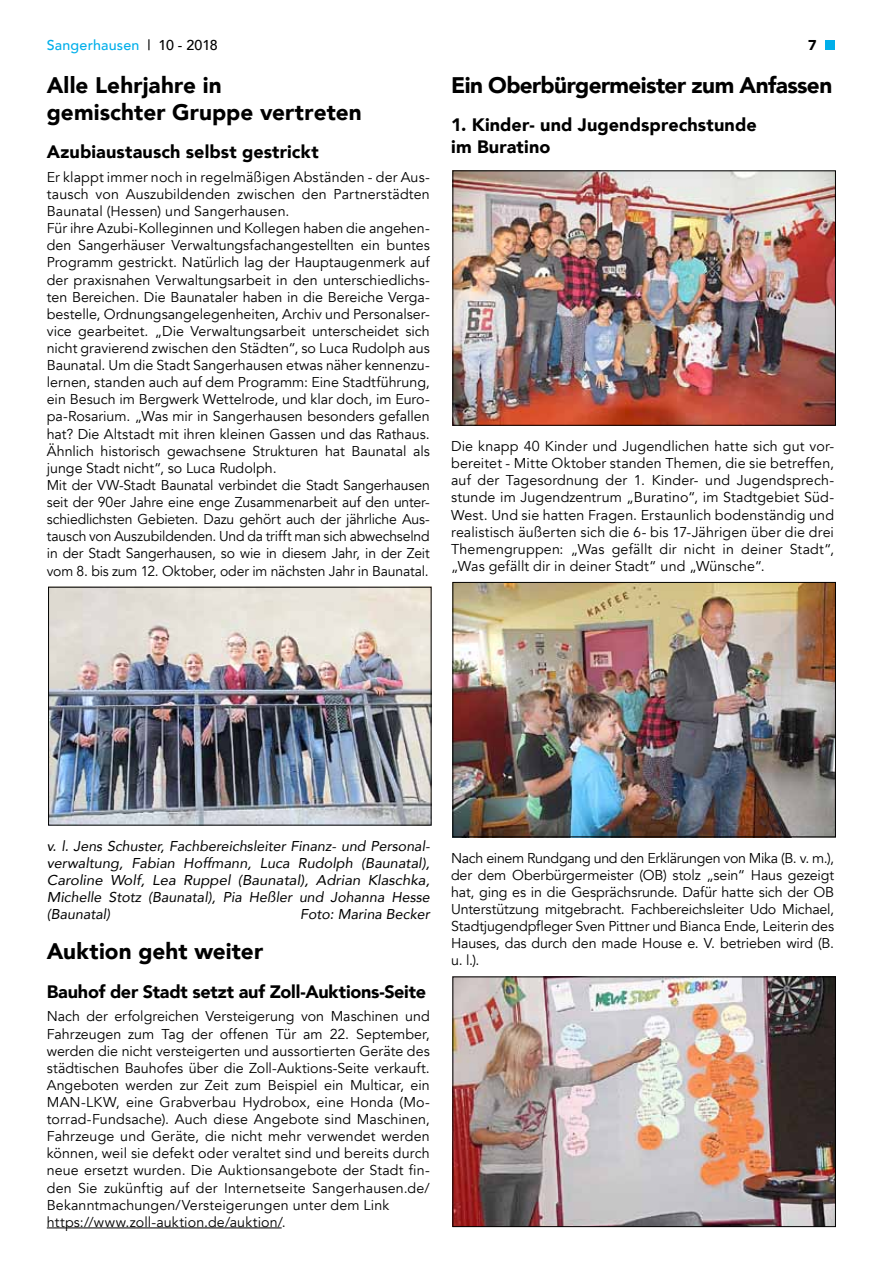
<style>
.page{position:relative;width:881px;height:1263px;background:#fff}
.page>*{position:absolute;margin:0;border:0;box-sizing:border-box;transform-origin:0 0}
.t1{font:900 22.5px/27px "Avenir";color:#000}
.t2{font:900 22.5px "Avenir";letter-spacing:-.025em;color:#000}
.t3{font:900 18px/21.6px "Avenir";letter-spacing:.005em;color:#000}
.t4{font:900 18px "Avenir";letter-spacing:-.015em;color:#000}
.t5{font:14.25px/17.1px "Avenir";color:#000}
.t6{font:italic 14.25px/17.1px "Avenir";color:#000;text-align:justify}
.t7{font:500 14.25px "Avenir";letter-spacing:.01em;color:#00afea}
.t8{font:900 14.25px "Avenir";color:#000}
.s1{color:#000}
</style>
<div class="page">
<div style="left:824px;top:40px;width:9px;height:9px;background:#00afea"></div>
<img style="left:50px;top:589px;width:379px;height:234px">
<hr style="left:47px;top:1227px;width:234px;height:1px;background:#000">
<img style="left:454px;top:173px;width:379px;height:250px">
<img style="left:454px;top:584px;width:379px;height:251px">
<div style="left:452px;top:582px;width:383px;height:255px;border:1px solid #000"></div>
<img style="left:454px;top:979px;width:379px;height:246px">
<div style="left:452px;top:977px;width:383px;height:250px;border:1px solid #000"></div>
<p class="t7" style="left:47px;top:33px;width:172px">Sangerhausen <span class="s1">| 10 - 2018</span></p>
<p class="t8" style="left:808px;top:33px;width:10px">7</p>
<h1 class="t1" style="left:47px;top:71px;width:316px">Alle Lehrjahre in<br>gemischter Gruppe vertreten</h1>
<p class="t3" style="left:47px;top:141px;width:273px">Azubiaustausch selbst gestrickt</p>
<p class="t5" style="left:47px;top:169px;width:384px">Er klappt immer noch in regelmäßigen Abständen - der Aus&shy;tausch von Auszubildenden zwischen den Partnerstädten Baunatal (Hessen) und Sangerhausen.<br>Für ihre Azubi-Kolleginnen und Kollegen haben die angehen&shy;den Sangerhäuser Verwaltungsfachangestellten ein buntes Programm gestrickt. Natürlich lag der Hauptaugenmerk auf der praxisnahen Verwaltungsarbeit in den unterschiedlichs&shy;ten Bereichen. Die Baunataler haben in die Bereiche Verga&shy;bestelle, Ordnungsangelegenheiten, Archiv und Personalser&shy;vice gearbeitet. „Die Verwaltungsarbeit unterscheidet sich nicht gravierend zwischen den Städten“, so Luca Rudolph aus Baunatal. Um die Stadt Sangerhausen etwas näher kennenzu&shy;lernen, standen auch auf dem Programm: Eine Stadtführung, ein Besuch im Bergwerk Wettelrode, und klar doch, im Euro&shy;pa-Rosarium. „Was mir in Sangerhausen besonders gefallen hat? Die Altstadt mit ihren kleinen Gassen und das Rathaus.<br>Ähnlich historisch gewachsene Strukturen hat Baunatal als junge Stadt nicht“, so Luca Rudolph.<br>Mit der VW-Stadt Baunatal verbindet die Stadt Sangerhausen seit der 90er Jahre eine enge Zusammenarbeit auf den unter&shy;schiedlichsten Gebieten. Dazu gehört auch der jährliche Aus&shy;tausch von Auszubildenden. Und da trifft man sich abwechselnd in der Stadt Sangerhausen, so wie in diesem Jahr, in der Zeit vom 8. bis zum 12. Oktober, oder im nächsten Jahr in Baunatal.</p>
<h1 class="t2" style="left:451px;top:66px;width:382px">Ein Oberbürgermeister zum Anfassen</h1>
<p class="t3" style="left:451px;top:114px;width:307px">1. Kinder- und Jugendsprechstunde im Buratino</p>
<p class="t5" style="left:451px;top:438px;width:384px;text-align:justify">Die knapp 40 Kinder und Jugendlichen hatte sich gut vor&shy;bereitet - Mitte Oktober standen Themen, die sie betreffen, auf der Tagesordnung der 1. Kinder- und Jugendsprech&shy;stunde im Jugendzentrum „Buratino“, im Stadtgebiet Süd-West. Und sie hatten Fragen. Erstaunlich bodenständig und realistisch äußerten sich die 6- bis 17-Jährigen über die drei Themengruppen: „Was gefällt dir nicht in deiner Stadt“, „Was gefällt dir in deiner Stadt“ und „Wünsche“.</p>
<p class="t6" style="left:47px;top:837px;width:384px">v. l. Jens Schuster, Fachbereichsleiter Finanz- und Personal&shy;verwaltung, Fabian Hoffmann, Luca Rudolph (Baunatal), Caroline Wolf, Lea Ruppel (Baunatal), Adrian Klaschka, Michelle Stotz (Baunatal), Pia Heßler und Johanna Hesse (Baunatal)</p>
<p class="t6" style="left:300px;top:906px;width:131px">Foto: Marina Becker</p>
<h1 class="t1" style="left:47px;top:937px;width:218px">Auktion geht weiter</h1>
<p class="t4" style="left:47px;top:976px;width:380px">Bauhof der Stadt setzt auf Zoll-Auktions-Seite</p>
<p class="t5" style="left:47px;top:1008px;width:384px">Nach der erfolgreichen Versteigerung von Maschinen und Fahrzeugen zum Tag der offenen Tür am 22. September, werden die nicht versteigerten und aussortierten Geräte des städtischen Bauhofes über die Zoll-Auktions-Seite verkauft.<br>Angeboten werden zur Zeit zum Beispiel ein Multicar, ein MAN-LKW, eine Grabverbau Hydrobox, eine Honda (Mo&shy;torrad-Fundsache). Auch diese Angebote sind Maschinen, Fahrzeuge und Geräte, die nicht mehr verwendet werden können, weil sie defekt oder veraltet sind und bereits durch neue ersetzt wurden. Die Auktionsangebote der Stadt fin&shy;den Sie zukünftig auf der Internetseite Sangerhausen.de/ Bekanntmachungen/Versteigerungen unter dem Link https://www.zoll-auktion.de/auktion/.</p>
<p class="t5" style="left:451px;top:849px;width:384px;text-align:justify">Nach einem Rundgang und den Erklärungen von Mika (B. v. m.), der dem Oberbürgermeister (OB) stolz „sein“ Haus gezeigt hat, ging es in die Gesprächsrunde. Dafür hatte sich der OB Unterstützung mitgebracht. Fachbereichsleiter Udo Michael, Stadtjugendpfleger Sven Pittner und Bianca Ende, Leiterin des Hauses, das durch den made House e. V. betrieben wird (B. u. l.).</p>
</div>
